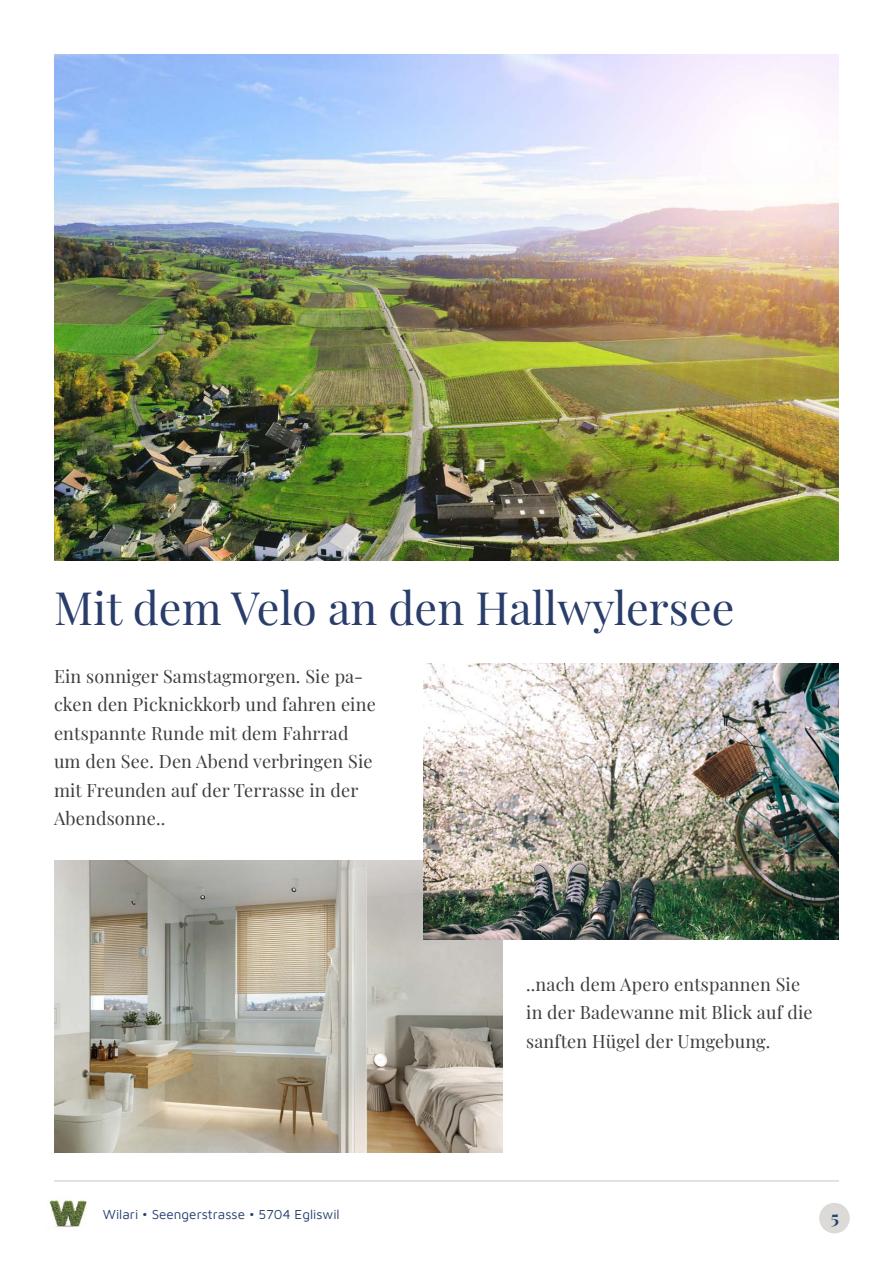
<style>
.page{position:relative;width:893px;height:1263px;background:#fff}
.page>*{position:absolute;margin:0;border:0;box-sizing:border-box;transform-origin:0 0}
.t1{font:45px "Playfair Display";color:#293d6a}
.t2{font:18px/28.5px "Playfair Display";letter-spacing:.01em;color:#3d3d3d}
.t3{font:700 18px "Playfair Display";color:#26406e}
.t4{font:13.5px "Maven Pro";color:#26406e}
</style>
<div class="page">
<div style="left:819px;top:1203px;width:31px;height:30px;background:#dbdad7;border-radius:50%"></div>
<img style="left:49px;top:1200px;width:38px;height:30px">
<hr style="left:54px;top:1180px;width:785px;height:2px;background:#dbdad7">
<img style="left:54px;top:860px;width:448px;height:292px">
<img style="left:423px;top:663px;width:416px;height:276px">
<img style="left:54px;top:54px;width:785px;height:507px">
<h1 class="t1" style="left:54px;top:573px;width:682px">Mit dem Velo an den Hallwylersee</h1>
<p class="t2" style="left:54px;top:660px;width:323px">Ein sonniger Samstagmorgen. Sie pa&shy;cken den Picknickkorb und fahren eine entspannte Runde mit dem Fahrrad um den See. Den Abend verbringen Sie mit Freunden auf der Terrasse in der<br>Abendsonne..</p>
<p class="t2" style="left:526px;top:968px;width:288px">..nach dem Apero entspannen Sie in der Badewanne mit Blick auf die sanften Hügel der Umgebung.</p>
<p class="t4" style="left:103px;top:1204px;width:238px">Wilari • Seengerstrasse • 5704 Egliswil</p>
<p class="t3" style="left:831px;top:1203px;width:10px">5</p>
</div>
